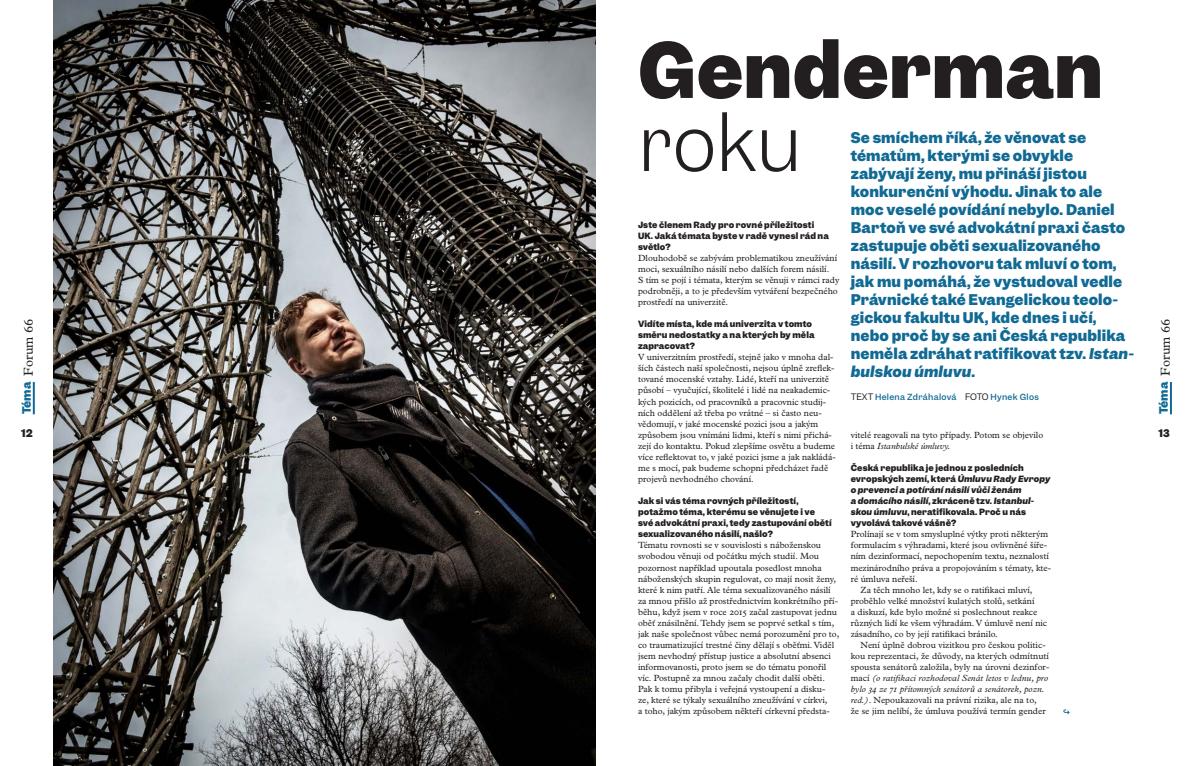
<style>
.page{position:relative;width:1191px;height:766px;background:#fff}
.page>*{position:absolute;margin:0;border:0;box-sizing:border-box;transform-origin:0 0}
.t1{font:700 72px "Garnett";color:#231f20}
.t2{font:300 72px "Garnett";color:#231f20}
.t3{font:700 14px/18px "Garnett";letter-spacing:.01em;color:#116a94}
.t4{font:13px "Plantin Super";color:#231f20}
.t5{font:700 10px "Garnett";color:#231f20}
.t6{font:9px/11.1px "Plantin Super";color:#231f20}
.t7{font:italic 9px "Plantin Super";letter-spacing:.005em;color:#231f20}
.t8{font:700 8.2px/11.1px "Garnett";letter-spacing:.01em;color:#231f20}
.t9{font:500 8px "Garnett";letter-spacing:.04em;color:#116a94}
.s1{font-style:italic}
.s2{font-weight:400;font-size:8.5px;color:#231f20}
.s3{font-style:normal}
</style>
<div class="page">
<hr style="left:1170px;top:382px;width:2px;height:32px;background:#116a94">
<hr style="left:33px;top:382px;width:2px;height:32px;background:#116a94">
<img style="left:54px;top:0;width:541px;height:765px">
<svg style="left:1063px;top:709px;width:6px;height:5px"></svg>
<h1 class="t1" style="left:638px;top:22px;width:467px">Genderman</h1>
<h1 class="t2" style="left:638px;top:98px;width:165px">roku</h1>
<p class="t3" style="left:850px;top:129px;width:285px">Se smíchem říká, že věnovat se tématům, kterými se obvykle zabývají ženy, mu přináší jistou konkurenční výhodu. Jinak to ale moc veselé povídání nebylo. Daniel<br>Bartoň ve své advokátní praxi často zastupuje oběti sexualizovaného násilí. V rozhovoru tak mluví o tom, jak mu pomáhá, že vystudoval vedle<br>Právnické také Evangelickou teolo&shy;gickou fakultu UK, kde dnes i učí, nebo proč by se ani Česká republika neměla zdráhat ratifikovat tzv. <span class="s1">Istan&shy;bulskou úmluvu</span>.</p>
<p class="t9" style="left:850px;top:392px;width:190px"><span class="s2">TEXT</span> Helena Zdráhalová <span class="s2">FOTO</span> Hynek Glos</p>
<p class="t8" style="left:638px;top:219px;width:192px">Jste členem Rady pro rovné příležitosti<br>UK. Jaká témata byste v radě vynesl rád na světlo?</p>
<p class="t6" style="left:638px;top:251px;width:203px">Dlouhodobě se zabývám problematikou zneužívání moci, sexuálního násilí nebo dalších forem násilí.<br>S tím se pojí i témata, kterým se věnuji v rámci rady podrobněji, a to je především vytváření bezpečného prostředí na univerzitě.</p>
<p class="t8" style="left:638px;top:318px;width:178px">Vidíte místa, kde má univerzita v tomto směru nedostatky a na kterých by měla zapracovat?</p>
<p class="t6" style="left:638px;top:351px;width:199px">V univerzitním prostředí, stejně jako v mnoha dal&shy;ších částech naší společnosti, nejsou úplně zreflek&shy;tované mocenské vztahy. Lidé, kteří na univerzitě působí – vyučující, školitelé i lidé na neakademic&shy;kých pozicích, od pracovníků a pracovnic studij&shy;ních oddělení až třeba po vrátné – si často neu&shy;vědomují, v jaké mocenské pozici jsou a jakým způsobem jsou vnímáni lidmi, kteří s nimi přichá&shy;zejí do kontaktu. Pokud zlepšíme osvětu a budeme více reflektovat to, v jaké pozici jsme a jak nakládá&shy;me s mocí, pak budeme schopni předcházet řadě projevů nevhodného chování.</p>
<p class="t8" style="left:638px;top:495px;width:195px">Jak si vás téma rovných příležitostí, potažmo téma, kterému se věnujete i ve své advokátní praxi, tedy zastupování obětí sexualizovaného násilí, našlo?</p>
<p class="t6" style="left:638px;top:538px;width:203px">Tématu rovnosti se v souvislosti s náboženskou svobodou věnuji od počátku mých studií. Mou pozornost například upoutala posedlost mnoha náboženských skupin regulovat, co mají nosit ženy, které k nim patří. Ale téma sexualizovaného násilí za mnou přišlo až prostřednictvím konkrétního pří&shy;běhu, když jsem v roce 2015 začal zastupovat jednu oběť znásilnění. Tehdy jsem se poprvé setkal s tím, jak naše společnost vůbec nemá porozumění pro to, co traumatizující trestné činy dělají s oběťmi. Viděl jsem nevhodný přístup justice a absolutní absenci informovanosti, proto jsem se do tématu ponořil víc. Postupně za mnou začaly chodit další oběti.<br>Pak k tomu přibyla i veřejná vystoupení a disku-<br>ze, které se týkaly sexuálního zneužívání v církvi,<br>a toho, jakým způsobem někteří církevní předsta-</p>
<h3 class="t4" style="left:18px;top:414px;width:97px;rotate:-90deg"><sup>Téma</sup> Forum 66</h3>
<p class="t5" style="left:21px;top:426px;width:13px">12</p>
<p class="t5" style="left:1158px;top:426px;width:13px">13</p>
<h3 class="t4" style="left:1155px;top:414px;width:97px;rotate:-90deg"><sup>Téma</sup> Forum 66</h3>
<p class="t6" style="left:850px;top:428px;width:194px">vitelé reagovali na tyto případy. Potom se objevilo i téma <span class="s1">Istanbulské úmluvy.</span></p>
<p class="t8" style="left:850px;top:462px;width:201px">Česká republika je jednou z posledních evropských zemí, která <span class="s1">Úmluvu Rady Evropy o prevenci a potírání násilí vůči ženám<br>a domácího násilí</span>, zkráceně tzv. <span class="s1">Istanbul&shy;skou úmluvu</span>, neratifikovala. Proč u nás vyvolává takové vášně?</p>
<p class="t6" style="left:850px;top:527px;width:199px">Prolínají se v tom smysluplné výtky proti některým</p>
<p class="t6" style="left:850px;top:538px;width:198px">formulacím s výhradami, které jsou ovlivněné šíře-</p>
<p class="t6" style="left:850px;top:550px;width:200px">ním dezinformací, nepochopením textu, neznalostí</p>
<p class="t6" style="left:850px;top:561px;width:202px">mezinárodního práva a propojováním s tématy, kte-</p>
<p class="t6" style="left:850px;top:572px;width:68px">ré úmluva neřeší.</p>
<p class="t6" style="left:860px;top:583px;width:173px">Za těch mnoho let, kdy se o ratifikaci mluví,</p>
<p class="t6" style="left:850px;top:594px;width:185px">proběhlo velké množství kulatých stolů, setkání</p>
<p class="t6" style="left:850px;top:605px;width:188px">a diskuzí, kde bylo možné si poslechnout reakce</p>
<p class="t6" style="left:850px;top:616px;width:198px">různých lidí ke všem výhradám. V úmluvě není nic</p>
<p class="t6" style="left:850px;top:627px;width:149px">zásadního, co by její ratifikaci bránilo.</p>
<p class="t6" style="left:860px;top:638px;width:186px">Není úplně dobrou vizitkou pro českou politic-</p>
<p class="t6" style="left:850px;top:649px;width:200px">kou reprezentaci, že důvody, na kterých odmítnutí</p>
<p class="t6" style="left:850px;top:660px;width:200px">spousta senátorů založila, byly na úrovni dezinfor-</p>
<p class="t7" style="left:850px;top:670px;width:199px"><span class="s3">mací</span> (o ratifikaci rozhodoval Senát letos v lednu, pro</p>
<p class="t7" style="left:850px;top:681px;width:195px">bylo 34 ze 71 přítomných senátorů a senátorek, pozn.</p>
<p class="t6" style="left:850px;top:693px;width:187px"><span class="s1">red.)</span>. Nepoukazovali na právní rizika, ale na to,</p>
<p class="t6" style="left:850px;top:704px;width:197px">že se jim nelíbí, že úmluva používá termín gender</p>
</div>
